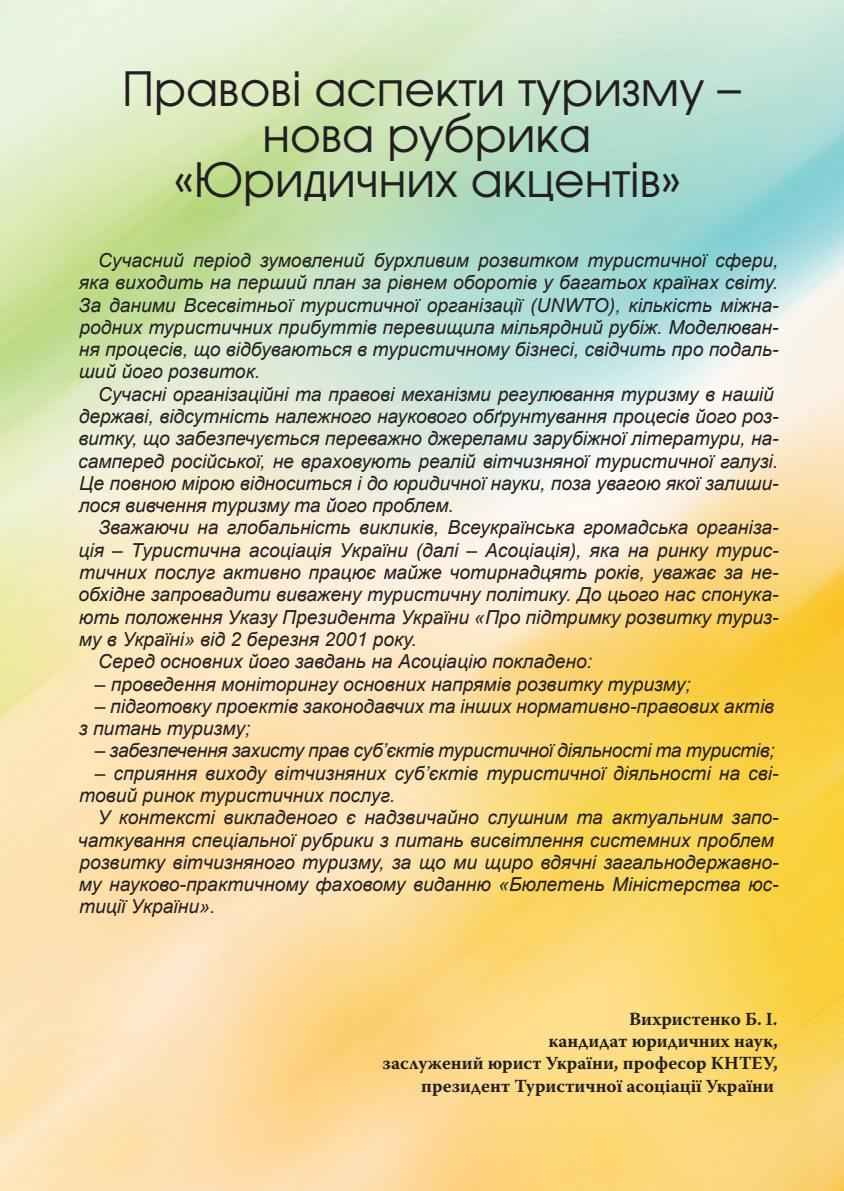
<style>
.page{position:relative;width:844px;height:1191px;background:#fff}
.page>*{position:absolute;margin:0;border:0;box-sizing:border-box;transform-origin:0 0}
.Head_Small{font:47.07px/45.5px "AG Avalanche C";color:#231f20;text-align:center}
.Body{font:italic 19.25px/22.2px "Arial";color:#231f20}
.Body-2{font:italic 19.25px "Arial";letter-spacing:-.02em;color:#231f20}
.Body-3{font:700 18.38px/22.2px "Warnock Pro";color:#231f20;text-align:right}
</style>
<div class="page">
<img style="left:0;top:0;width:843px;height:1191px">
<p class="Head_Small" style="left:122px;top:66px;width:620px">Правові аспекти туризму – нова рубрика «Юридичних акцентів»</p>
<p class="Body" style="left:79px;top:249px;width:701px;text-align:justify;text-indent:20px">Сучасний період зумовлений бурхливим розвитком туристичної сфери, яка виходить на перший план за рівнем оборотів у багатьох країнах світу.<br>За даними Всесвітньої туристичної організації (UNWTO), кількість міжна&shy;родних туристичних прибуттів перевищила мільярдний рубіж. Моделюван&shy;ня процесів, що відбуваються в туристичному бізнесі, свідчить про подаль&shy;ший його розвиток.</p>
<p class="Body" style="left:78px;top:383px;width:701px;text-indent:20px">Сучасні організаційні та правові механізми регулювання туризму в нашій державі, відсутність належного наукового обґрунтування процесів його роз&shy;витку, що забезпечується переважно джерелами зарубіжної літератури, на&shy;самперед російської, не враховують реалій вітчизняної туристичної галузі.<br>Це повною мірою відноситься і до юридичної науки, поза увагою якої залиши&shy;лося вивчення туризму та його проблем.</p>
<p class="Body" style="left:78px;top:517px;width:701px;text-align:justify;text-indent:20px">Зважаючи на глобальність викликів, Всеукраїнська громадська організа&shy;ція – Туристична асоціація України (далі – Асоціація), яка на ринку турис&shy;тичних послуг активно працює майже чотирнадцять років, уважає за не&shy;обхідне запровадити виважену туристичну політику. До цього нас спонука&shy;ють положення Указу Президента України «Про підтримку розвитку туриз&shy;му в Україні» від 2 березня 2001 року.</p>
<p class="Body" style="left:98px;top:650px;width:495px">Серед основних його завдань на Асоціацію покладено:</p>
<p class="Body" style="left:95px;top:673px;width:597px">– проведення моніторингу основних напрямів розвитку туризму;</p>
<p class="Body" style="left:79px;top:695px;width:697px;text-indent:16px">– підготовку проектів законодавчих та інших нормативно-правових актів з питань туризму;</p>
<p class="Body-2" style="left:95px;top:738px;width:681px">– забезпечення захисту прав суб’єктів туристичної діяльності та туристів;</p>
<p class="Body" style="left:79px;top:762px;width:700px;text-indent:16px">– сприяння виходу вітчизняних суб’єктів туристичної діяльності на сві&shy;товий ринок туристичних послуг.</p>
<p class="Body" style="left:78px;top:806px;width:702px;text-indent:20px">У контексті викладеного є надзвичайно слушним та актуальним запо&shy;чаткування спеціальної рубрики з питань висвітлення системних проблем розвитку вітчизняного туризму, за що ми щиро вдячні загальнодержавно&shy;му науково-практичному фаховому виданню «Бюлетень Міністерства юс&shy;тиції України».</p>
<p class="Body-3" style="left:382px;top:1007px;width:397px">Вихристенко Б. І.<br>кандидат юридичних наук,<br>заслужений юрист України, професор КНТЕУ, президент Туристичної асоціації України</p>
</div>
